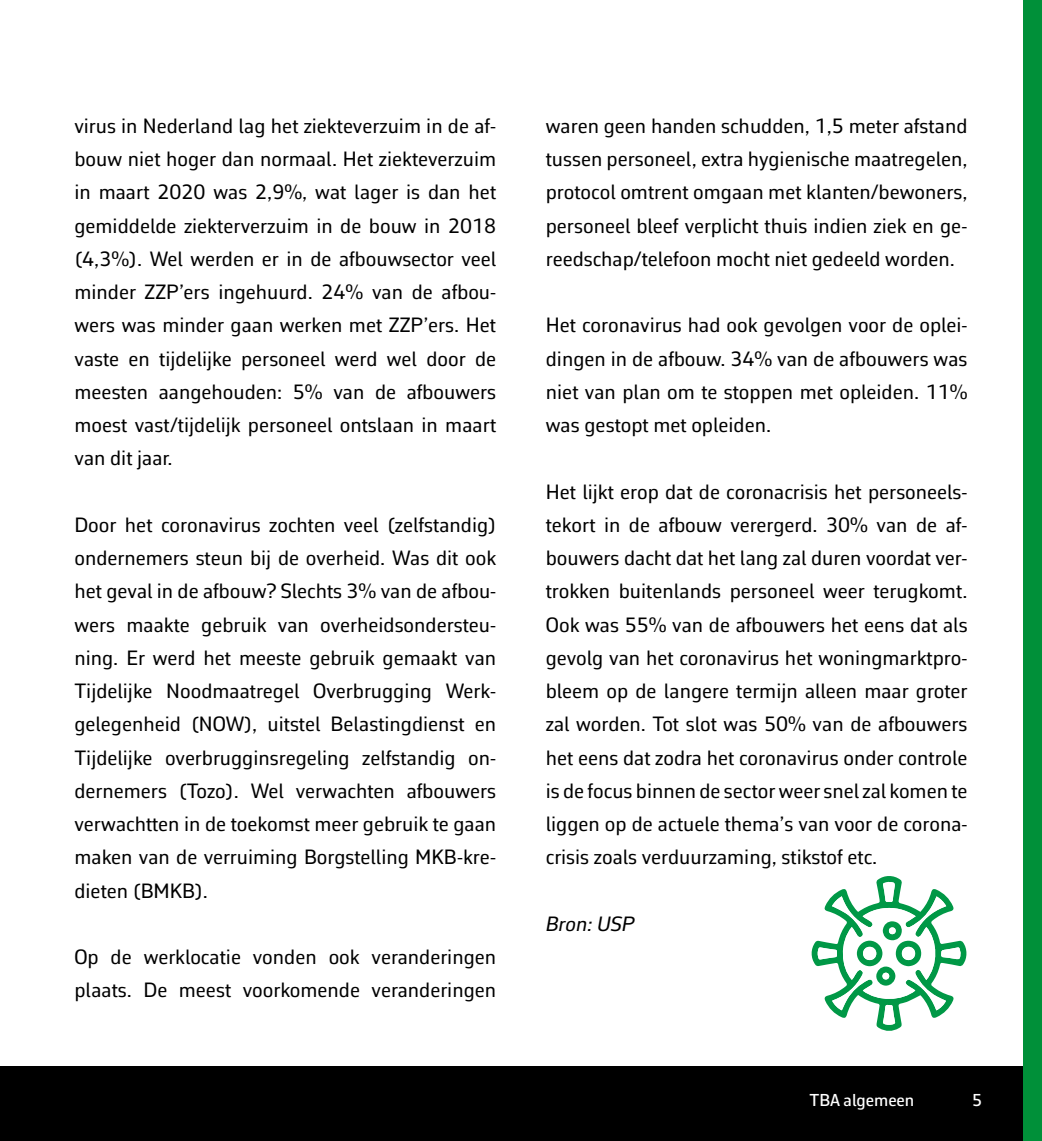
<style>
.page{position:relative;width:1042px;height:1141px;background:#fff}
.page>*{position:absolute;margin:0;border:0;box-sizing:border-box;transform-origin:0 0}
.t1{font:21px/33.2px "Corbeau Pro";color:#000;text-align:justify}
.t2{font:italic 21px "Corbeau Pro";color:#000}
.t3{font:500 17.5px "Corbeau Pro";color:#fff}
</style>
<div class="page">
<div style="left:0;top:1067px;width:1042px;height:74px;background:#000"></div>
<div style="left:1023px;top:0;width:19px;height:1141px;background:#009039"></div>
<svg style="left:811px;top:876px;width:156px;height:155px"></svg>
<div style="left:863px;top:947px;width:13px;height:13px;background:#fff;border-radius:50%"></div>
<div style="left:902px;top:947px;width:13px;height:13px;background:#fff;border-radius:50%"></div>
<div style="left:889px;top:927px;width:7px;height:7px;background:#fff;border-radius:50%"></div>
<div style="left:882px;top:973px;width:7px;height:6px;background:#fff;border-radius:50%"></div>
<p class="t1" style="left:74px;top:109px;width:423px">virus in Nederland lag het ziekteverzuim in de af&shy;bouw niet hoger dan normaal. Het ziekteverzuim in maart 2020 was 2,9%, wat lager is dan het gemiddelde ziekterverzuim in de bouw in 2018 (4,3%). Wel werden er in de afbouwsector veel minder ZZP’ers ingehuurd. 24% van de afbou&shy;wers was minder gaan werken met ZZP’ers. Het vaste en tijdelijke personeel werd wel door de meesten aangehouden: 5% van de afbouwers moest vast/tijdelijk personeel ontslaan in maart van dit jaar.</p>
<p class="t1" style="left:74px;top:508px;width:423px">Door het coronavirus zochten veel (zelfstandig) ondernemers steun bij de overheid. Was dit ook het geval in de afbouw? Slechts 3% van de afbou&shy;wers maakte gebruik van overheidsondersteu&shy;ning. Er werd het meeste gebruik gemaakt van Tijdelijke Noodmaatregel Overbrugging Werk&shy;gelegenheid (NOW), uitstel Belastingdienst en Tijdelijke overbrugginsregeling zelfstandig on&shy;dernemers (Tozo). Wel verwachten afbouwers verwachtten in de toekomst meer gebruik te gaan maken van de verruiming Borgstelling MKB-kre&shy;dieten (BMKB).</p>
<p class="t1" style="left:74px;top:940px;width:423px">Op de werklocatie vonden ook veranderingen plaats. De meest voorkomende veranderingen</p>
<p class="t1" style="left:546px;top:109px;width:423px">waren geen handen schudden, 1,5 meter afstand tussen personeel, extra hygienische maatregelen, protocol omtrent omgaan met klanten/bewoners, personeel bleef verplicht thuis indien ziek en ge&shy;reedschap/telefoon mocht niet gedeeld worden.</p>
<p class="t1" style="left:546px;top:308px;width:423px">Het coronavirus had ook gevolgen voor de oplei&shy;dingen in de afbouw. 34% van de afbouwers was niet van plan om te stoppen met opleiden. 11% was gestopt met opleiden.</p>
<p class="t1" style="left:546px;top:475px;width:423px">Het lijkt erop dat de coronacrisis het personeels&shy;tekort in de afbouw verergerd. 30% van de af&shy;bouwers dacht dat het lang zal duren voordat ver&shy;trokken buitenlands personeel weer terugkomt.<br>Ook was 55% van de afbouwers het eens dat als gevolg van het coronavirus het woningmarktpro&shy;bleem op de langere termijn alleen maar groter zal worden. Tot slot was 50% van de afbouwers het eens dat zodra het coronavirus onder controle is de focus binnen de sector weer snel zal komen te liggen op de actuele thema’s van voor de corona&shy;crisis zoals verduurzaming, stikstof etc.</p>
<p class="t2" style="left:546px;top:909px;width:90px">Bron: USP</p>
<p class="t3" style="left:809px;top:1088px;width:106px">TBA algemeen</p>
<p class="t3" style="left:972px;top:1088px;width:12px">5</p>
</div>
